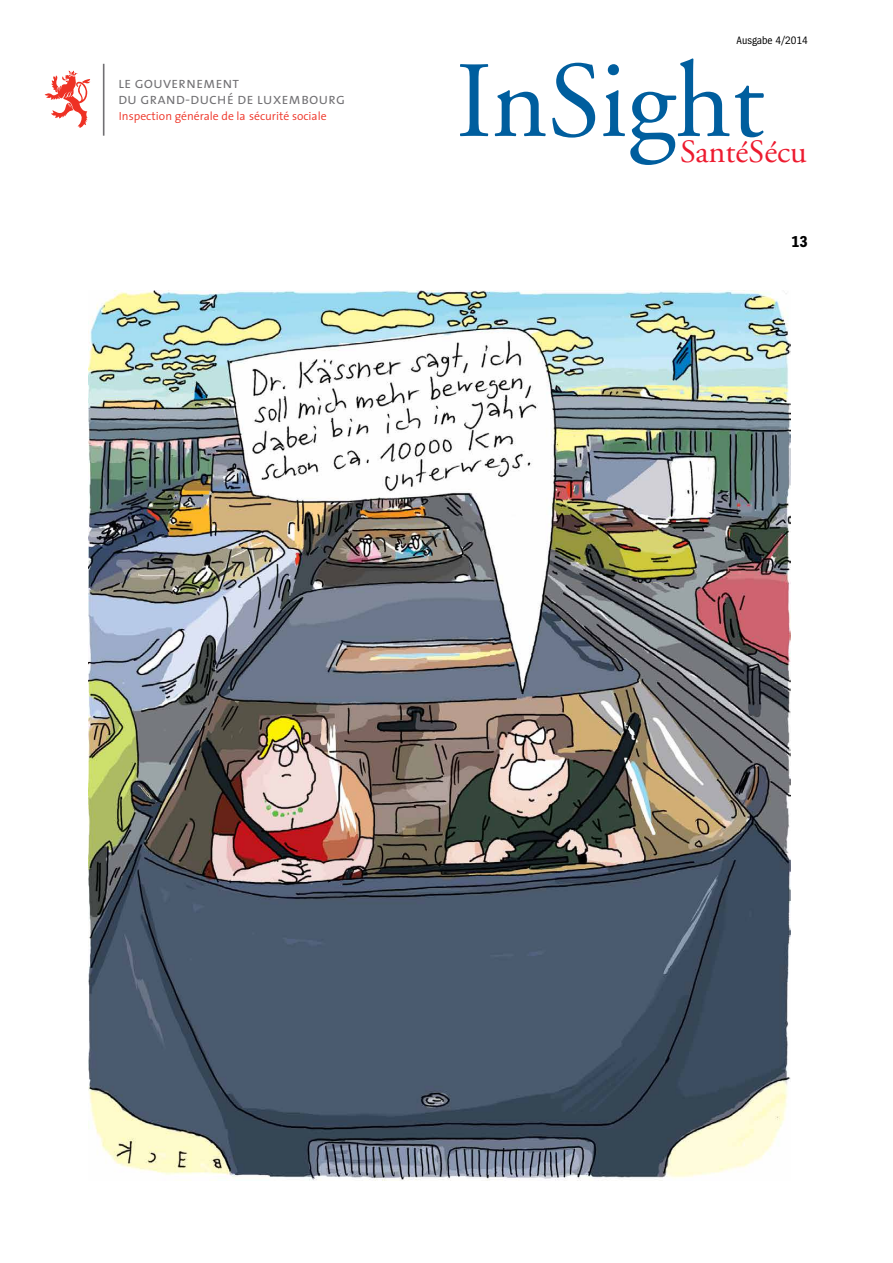
<style>
.page{position:relative;width:893px;height:1263px;background:#fff}
.page>*{position:absolute;margin:0;border:0;box-sizing:border-box;transform-origin:0 0}
.t1{font:108.3px "GG Garamond";color:#005e9e}
.t2{font:32.4px "GG Garamond";color:#ed1b2f}
.t3{font:700 16.5px "Spiegel Cd";color:#000}
.t4{font:15.45px "The Sans Semi Light Caps";color:#717073}
.t5{font:300 11.7px "The Sans";color:#ee3124}
.t6{font:11.25px "Spiegel Cd";color:#000}
</style>
<div class="page">
<hr style="left:103px;top:64px;width:1px;height:72px;background:#717073">
<svg style="left:45px;top:70px;width:45px;height:58px"></svg>
<img style="left:89px;top:290px;width:702px;height:890px">
<p class="t4" style="left:118px;top:70px;width:123px">le gouvernement</p>
<p class="t5" style="left:119px;top:106px;width:209px">Inspection générale de la sécurité sociale</p>
<p class="t4" style="left:118px;top:86px;width:229px">du grand-duché de luxembourg</p>
<p class="t6" style="left:737px;top:35px;width:73px">Ausgabe 4/2014</p>
<h1 class="t1" style="left:456px;top:37px;width:310px">InSight</h1>
<h2 class="t2" style="left:680px;top:133px;width:128px">SantéSécu</h2>
<p class="t3" style="left:791px;top:233px;width:18px">13</p>
</div>
